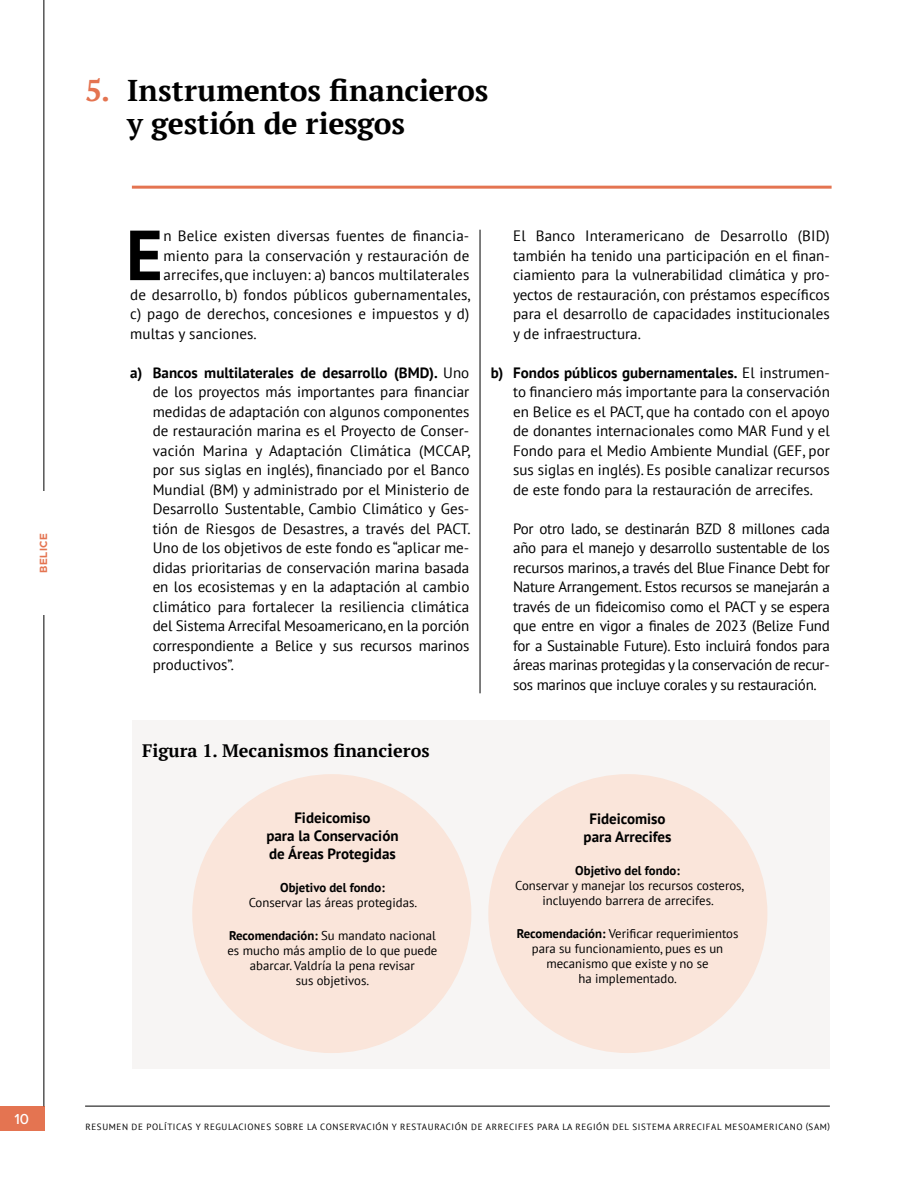
<style>
.page{position:relative;width:915px;height:1191px;background:#fff}
.page>*{position:absolute;margin:0;border:0;box-sizing:border-box;transform-origin:0 0}
.t1{font:700 70.65px "PT Sans";color:#000}
.t2{font:700 30px/33px "PT Serif";letter-spacing:-.01em;color:#000}
.t3{font:700 18px "PT Serif";color:#000}
.t4{font:15px/19.5px "PT Sans";color:#000;text-align:justify}
.t5{font:700 15px/18px "PT Sans";color:#000;text-align:center}
.t6{font:500 15px "Proxima Nova";color:#fff}
.t7{font:12.75px/15px "PT Sans";color:#000;text-align:center}
.t8{font:700 12.75px "PT Sans";color:#000}
.t9{font:700 10.5px "Metropolis";letter-spacing:.05em;color:#e47451}
.t10{font:9px "PT Sans";letter-spacing:.07em;color:#000}
.s1{color:#e47451}
.s2{font-weight:700}
</style>
<div class="page">
<hr style="left:85px;top:1105px;width:744px;height:1px;background:#000">
<div style="left:0;top:1106px;width:44px;height:24px;background:#e47451"></div>
<hr style="left:44px;top:0;width:1px;height:1106px;background:#000">
<div style="left:31px;top:491px;width:24px;height:124px;background:#fff"></div>
<hr style="left:479px;top:230px;width:1px;height:463px;background:#000">
<hr style="left:132px;top:186px;width:699px;height:3px;background:#e47451">
<div style="left:132px;top:721px;width:697px;height:348px;background:#f7f5f4"></div>
<div style="left:192px;top:774px;width:279px;height:279px;background:#fae5da;border-radius:50%"></div>
<div style="left:488px;top:774px;width:279px;height:279px;background:#fae5da;border-radius:50%"></div>
<p class="t9" style="left:37px;top:573px;width:41px;rotate:-90deg">BELICE</p>
<h2 class="t2" style="left:127px;top:73px;width:362px;text-indent:-42px"><span class="s1">5.</span> Instrumentos financieros y gestión de riesgos</h2>
<h1 class="t1" style="left:126px;top:208px;width:38px">E</h1>
<p class="t4" style="left:163px;top:226px;width:307px">n Belice existen diversas fuentes de financia-</p>
<p class="t4" style="left:163px;top:245px;width:307px">miento para la conservación y restauración de</p>
<p class="t4" style="left:163px;top:265px;width:307px">arrecifes, que incluyen: a) bancos multilaterales</p>
<p class="t4" style="left:130px;top:284px;width:342px">de desarrollo, b) fondos públicos gubernamentales,</p>
<p class="t4" style="left:130px;top:304px;width:340px">c) pago de derechos, concesiones e impuestos y d)</p>
<p class="t4" style="left:130px;top:323px;width:128px">multas y sanciones.</p>
<p class="t4" style="left:153px;top:362px;width:319px;text-indent:-22px"><span class="s2">a) Bancos multilaterales de desarrollo (BMD).</span> Uno de los proyectos más importantes para financiar medidas de adaptación con algunos componentes de restauración marina es el Proyecto de Conser&shy;vación Marina y Adaptación Climática (MCCAP, por sus siglas en inglés), financiado por el Banco Mundial (BM) y administrado por el Ministerio de Desarrollo Sustentable, Cambio Climático y Ges&shy;tión de Riesgos de Desastres, a través del PACT.<br>Uno de los objetivos de este fondo es “aplicar me&shy;didas prioritarias de conservación marina basada en los ecosistemas y en la adaptación al cambio climático para fortalecer la resiliencia climática del Sistema Arrecifal Mesoamericano, en la porción correspondiente a Belice y sus recursos marinos productivos”.</p>
<p class="t3" style="left:142px;top:739px;width:289px">Figura 1. Mecanismos financieros</p>
<p class="t5" style="left:266px;top:809px;width:134px">Fideicomiso<br>para la Conservación de Áreas Protegidas</p>
<p class="t8" style="left:280px;top:879px;width:106px">Objetivo del fondo:</p>
<p class="t7" style="left:249px;top:895px;width:170px">Conservar las áreas protegidas.</p>
<p class="t7" style="left:227px;top:928px;width:211px"><span class="s2">Recomendación:</span> Su mandato nacional es mucho más amplio de lo que puede abarcar. Valdría la pena revisar<br>sus objetivos.</p>
<p class="t4" style="left:513px;top:226px;width:318px">El Banco Interamericano de Desarrollo (BID) también ha tenido una participación en el finan&shy;ciamiento para la vulnerabilidad climática y pro&shy;yectos de restauración, con préstamos específicos para el desarrollo de capacidades institucionales y de infraestructura.</p>
<p class="t4" style="left:513px;top:362px;width:318px;text-indent:-22px"><span class="s2">b) Fondos públicos gubernamentales.</span> El instrumen&shy;to financiero más importante para la conservación en Belice es el PACT, que ha contado con el apoyo de donantes internacionales como MAR Fund y el Fondo para el Medio Ambiente Mundial (GEF, por sus siglas en inglés). Es posible canalizar recursos de este fondo para la restauración de arrecifes.</p>
<p class="t4" style="left:513px;top:518px;width:318px">Por otro lado, se destinarán BZD 8 millones cada año para el manejo y desarrollo sustentable de los recursos marinos, a través del Blue Finance Debt for Nature Arrangement. Estos recursos se manejarán a través de un fideicomiso como el PACT y se espera que entre en vigor a finales de 2023 (Belize Fund for a Sustainable Future). Esto incluirá fondos para áreas marinas protegidas y la conservación de recur&shy;sos marinos que incluye corales y su restauración.</p>
<p class="t5" style="left:583px;top:809px;width:89px">Fideicomiso para Arrecifes</p>
<p class="t8" style="left:575px;top:862px;width:106px">Objetivo del fondo:</p>
<p class="t7" style="left:515px;top:877px;width:230px">Conservar y manejar los recursos costeros, incluyendo barrera de arrecifes.</p>
<p class="t7" style="left:516px;top:925px;width:223px"><span class="s2">Recomendación:</span> Verificar requerimientos para su funcionamiento, pues es un mecanismo que existe y no se<br>ha implementado.</p>
<p class="t6" style="left:15px;top:1108px;width:16px">10</p>
<p class="t10" style="left:85px;top:1120px;width:745px">RESUMEN DE POLÍTICAS Y REGULACIONES SOBRE LA CONSERVACIÓN Y RESTAURACIÓN DE ARRECIFES PARA LA REGIÓN DEL SISTEMA ARRECIFAL MESOAMERICANO (SAM)</p>
</div>
